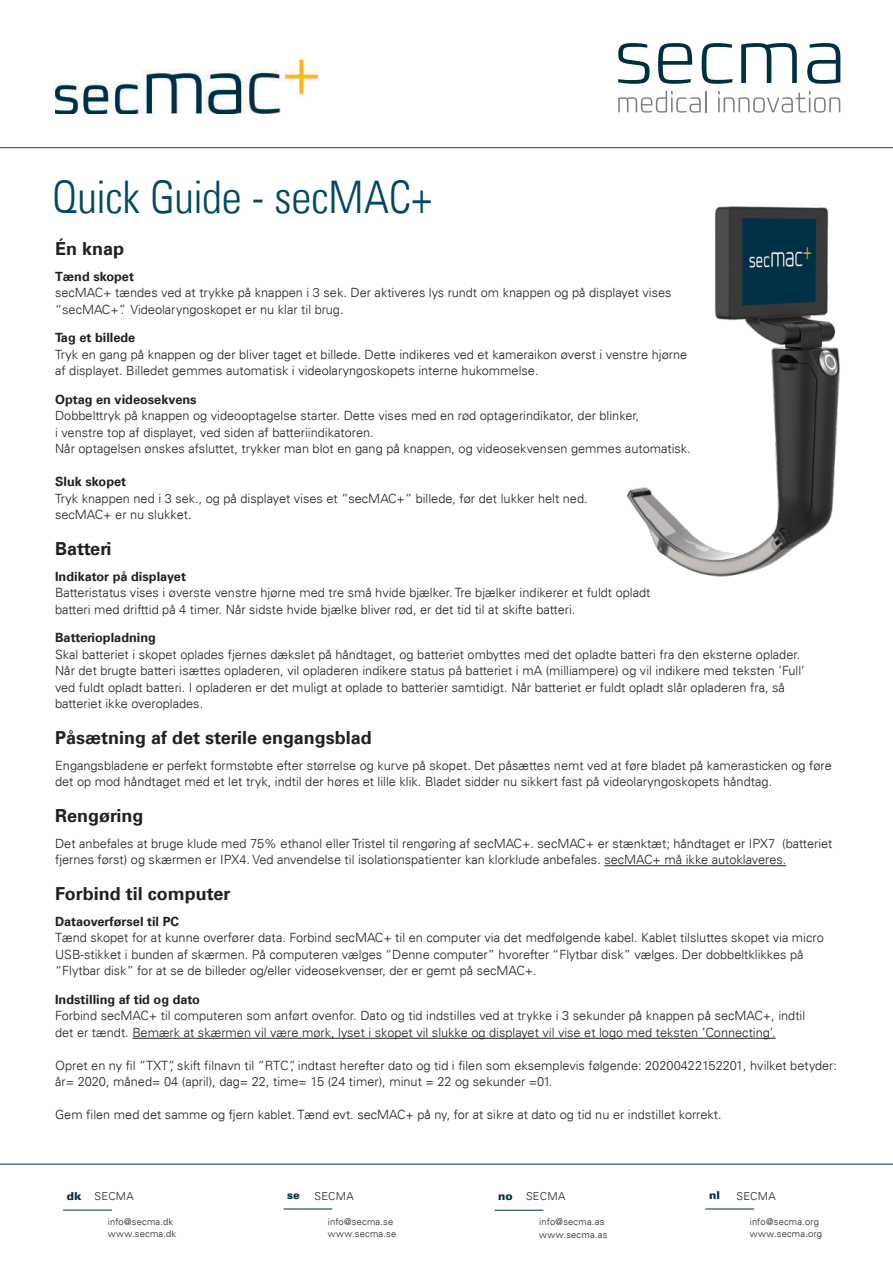
<style>
.page{position:relative;width:893px;height:1263px;background:#fff}
.page>*{position:absolute;margin:0;border:0;box-sizing:border-box;transform-origin:0 0}
.t1{font:300 condensed 45px "Univers LT";letter-spacing:-.01em;color:#004964}
.t2{font:700 18px "Univers LT";color:#231f20}
.t3{font:300 12.75px/16.5px "Univers LT";color:#231f20}
.t4{font:700 12.75px "Univers LT";color:#231f20}
.t5{font:300 10.95px "Univers LT";letter-spacing:.025em;color:#231f20}
.t6{font:900 10.95px "Univers LT";color:#002f40}
.t7{font:300 9.45px/12.5px "Univers LT";letter-spacing:.02em;color:#231f20}
</style>
<div class="page">
<svg style="left:618px;top:43px;width:31px;height:41px"></svg>
<svg style="left:658px;top:43px;width:34px;height:41px"></svg>
<svg style="left:702px;top:43px;width:30px;height:41px"></svg>
<svg style="left:741px;top:43px;width:56px;height:40px"></svg>
<svg style="left:807px;top:43px;width:33px;height:41px"></svg>
<svg style="left:618px;top:91px;width:88px;height:22px"></svg>
<svg style="left:718px;top:91px;width:122px;height:22px"></svg>
<hr style="left:0;top:147px;width:893px;height:1px;background:#004964">
<hr style="left:0;top:1164px;width:893px;height:1px;background:#002f40">
<hr style="left:705px;top:1208px;width:49px;height:1px;background:#002f40">
<hr style="left:283px;top:1208px;width:49px;height:1px;background:#002f40">
<hr style="left:63px;top:1210px;width:49px;height:1px;background:#002f40">
<hr style="left:495px;top:1210px;width:48px;height:1px;background:#002f40">
<hr style="left:604px;top:865px;width:182px;height:1px;background:#231f20">
<hr style="left:132px;top:1038px;width:644px;height:1px;background:#231f20">
<img style="left:55px;top:58px;width:264px;height:55px">
<img style="left:626px;top:206px;width:214px;height:371px">
<h1 class="t1" style="left:52px;top:171px;width:381px">Quick Guide - secMAC+</h1>
<h2 class="t2" style="left:55px;top:239px;width:71px">Én knap</h2>
<p class="t4" style="left:55px;top:269px;width:80px">Tænd skopet</p>
<p class="t3" style="left:55px;top:286px;width:618px">secMAC+ tændes ved at trykke på knappen i 3 sek. Der aktiveres lys rundt om knappen og på displayet vises “secMAC+”. Videolaryngoskopet er nu klar til brug.</p>
<p class="t4" style="left:55px;top:331px;width:82px">Tag et billede</p>
<p class="t3" style="left:55px;top:347px;width:634px">Tryk en gang på knappen og der bliver taget et billede. Dette indikeres ved et kameraikon øverst i venstre hjørne af displayet. Billedet gemmes automatisk i videolaryngoskopets interne hukommelse.</p>
<p class="t4" style="left:55px;top:392px;width:143px">Optag en videosekvens</p>
<p class="t3" style="left:55px;top:409px;width:637px">Dobbelttryk på knappen og videooptagelse starter. Dette vises med en rød optagerindikator, der blinker,<br>i venstre top af displayet, ved siden af batteriindikatoren.<br>Når optagelsen ønskes afsluttet, trykker man blot en gang på knappen, og videosekvensen gemmes automatisk.</p>
<p class="t4" style="left:55px;top:475px;width:73px">Sluk skopet</p>
<p class="t3" style="left:55px;top:491px;width:534px">Tryk knappen ned i 3 sek., og på displayet vises et ”secMAC+” billede, før det lukker helt ned. secMAC+ er nu slukket.</p>
<h2 class="t2" style="left:55px;top:539px;width:58px">Batteri</h2>
<p class="t4" style="left:55px;top:569px;width:132px">Indikator på displayet</p>
<p class="t3" style="left:55px;top:586px;width:597px">Batteristatus vises i øverste venstre hjørne med tre små hvide bjælker. Tre bjælker indikerer et fuldt opladt batteri med drifttid på 4 timer. Når sidste hvide bjælke bliver rød, er det tid til at skifte batteri.</p>
<p class="t4" style="left:55px;top:631px;width:102px">Batteriopladning</p>
<p class="t3" style="left:55px;top:647px;width:751px">Skal batteriet i skopet oplades fjernes dækslet på håndtaget, og batteriet ombyttes med det opladte batteri fra den eksterne oplader.<br>Når det brugte batteri isættes opladeren, vil opladeren indikere status på batteriet i mA (milliampere) og vil indikere med teksten ’Full’ ved fuldt opladt batteri. I opladeren er det muligt at oplade to batterier samtidigt. Når batteriet er fuldt opladt slår opladeren fra, så batteriet ikke overoplades.</p>
<h2 class="t2" style="left:55px;top:728px;width:318px">Påsætning af det sterile engangsblad</h2>
<p class="t3" style="left:55px;top:758px;width:778px">Engangsbladene er perfekt formstøbte efter størrelse og kurve på skopet. Det påsættes nemt ved at føre bladet på kamerasticken og føre det op mod håndtaget med et let tryk, indtil der høres et lille klik. Bladet sidder nu sikkert fast på videolaryngoskopets håndtag.</p>
<h2 class="t2" style="left:55px;top:806px;width:90px">Rengøring</h2>
<p class="t3" style="left:55px;top:836px;width:779px">Det anbefales at bruge klude med 75% ethanol eller Tristel til rengøring af secMAC+. secMAC+ er stænktæt; håndtaget er IPX7 (batteriet fjernes først) og skærmen er IPX4. Ved anvendelse til isolationspatienter kan klorklude anbefales. secMAC+ må ikke autoklaveres.</p>
<h2 class="t2" style="left:55px;top:884px;width:177px">Forbind til computer</h2>
<p class="t4" style="left:55px;top:914px;width:125px">Dataoverførsel til PC</p>
<p class="t3" style="left:55px;top:931px;width:770px">Tænd skopet for at kunne overfører data. Forbind secMAC+ til en computer via det medfølgende kabel. Kablet tilsluttes skopet via micro<br>USB-stikket i bunden af skærmen. På computeren vælges “Denne computer” hvorefter “Flytbar disk” vælges. Der dobbeltklikkes på “Flytbar disk” for at se de billeder og/eller videosekvenser, der er gemt på secMAC+.</p>
<p class="t4" style="left:55px;top:992px;width:146px">Indstilling af tid og dato</p>
<p class="t3" style="left:55px;top:1009px;width:752px">Forbind secMAC+ til computeren som anført ovenfor. Dato og tid indstilles ved at trykke i 3 sekunder på knappen på secMAC+, indtil det er tændt. Bemærk at skærmen vil være mørk, lyset i skopet vil slukke og displayet vil vise et logo med teksten ’Connecting’.</p>
<p class="t3" style="left:55px;top:1058px;width:783px">Opret en ny fil ”TXT”, skift filnavn til ”RTC”, indtast herefter dato og tid i filen som eksemplevis følgende: 20200422152201, hvilket betyder: år= 2020, måned= 04 (april), dag= 22, time= 15 (24 timer), minut = 22 og sekunder =01.</p>
<p class="t3" style="left:55px;top:1108px;width:668px">Gem filen med det samme og fjern kablet. Tænd evt. secMAC+ på ny, for at sikre at dato og tid nu er indstillet korrekt.</p>
<p class="t5" style="left:315px;top:1191px;width:41px">SECMA</p>
<p class="t6" style="left:709px;top:1188px;width:12px">nl</p>
<p class="t7" style="left:328px;top:1216px;width:70px">info@secma.se www.secma.se</p>
<p class="t5" style="left:95px;top:1192px;width:41px">SECMA</p>
<p class="t6" style="left:287px;top:1188px;width:14px">se</p>
<p class="t7" style="left:108px;top:1216px;width:70px">info@secma.dk www.secma.dk</p>
<p class="t6" style="left:67px;top:1189px;width:16px">dk</p>
<p class="t5" style="left:526px;top:1192px;width:41px">SECMA</p>
<p class="t7" style="left:539px;top:1216px;width:70px">info@secma.as www.secma.as</p>
<p class="t6" style="left:498px;top:1190px;width:16px">no</p>
<p class="t5" style="left:736px;top:1191px;width:41px">SECMA</p>
<p class="t7" style="left:750px;top:1216px;width:74px">info@secma.org www.secma.org</p>
</div>
